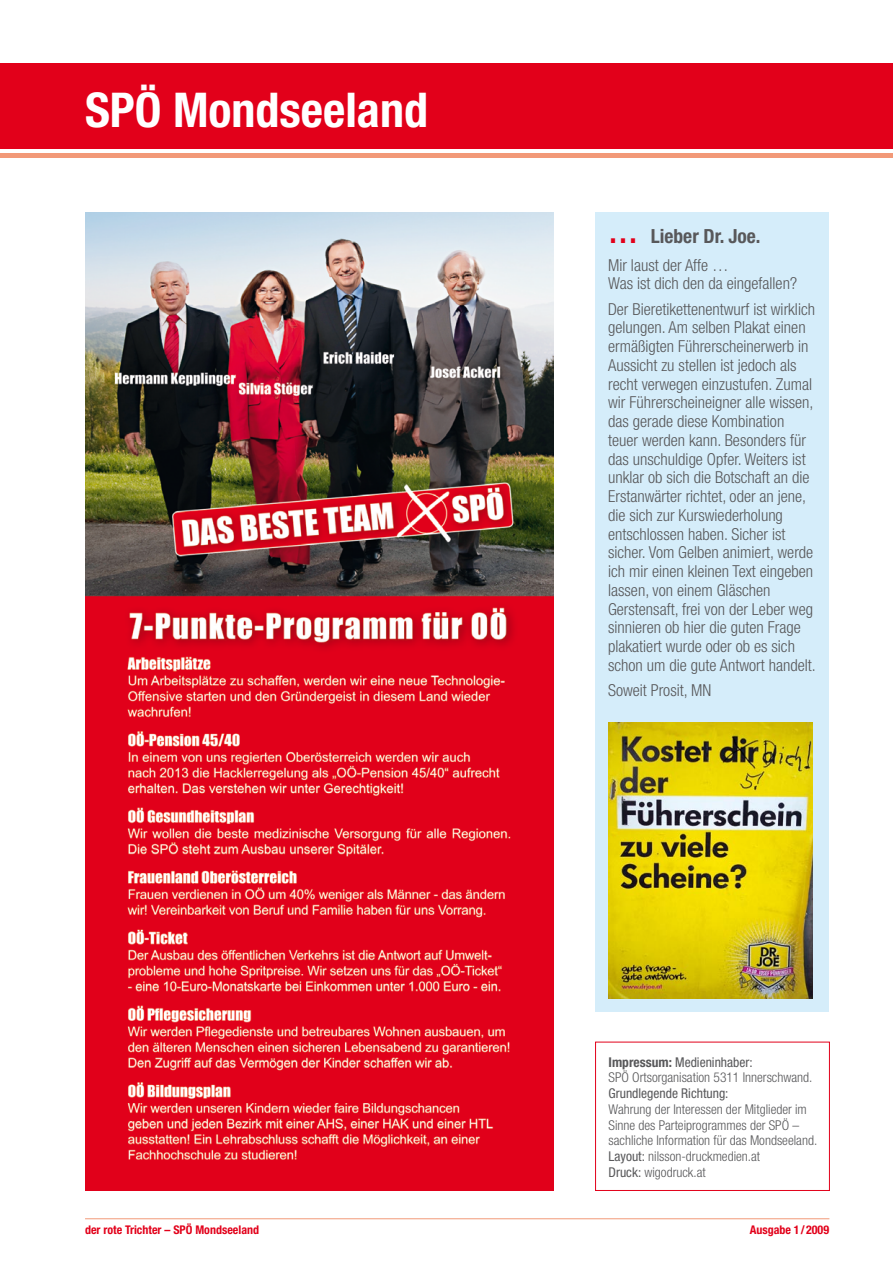
<style>
.page{position:relative;width:893px;height:1263px;background:#fff}
.page>*{position:absolute;margin:0;border:0;box-sizing:border-box;transform-origin:0 0}
.t1{font:700 condensed 48px "Helvetica Neue";color:#fff}
.t2{font:700 condensed 19.5px "Helvetica Neue";color:#58585a}
.t3{font:300 condensed 16.5px/18.8px "Helvetica Neue";color:#58585a}
.t4{font:300 condensed 13.5px/15.8px "Helvetica Neue";color:#58585a}
.t5{font:condensed 13.5px "Helvetica Neue";color:#58585a}
.t6{font:700 condensed 12px "Helvetica Neue";color:#e2001a}
.s1{font-size:30px;color:#e2001a}
.s2{font-weight:700}
.s3{font-weight:400}
</style>
<div class="page">
<div style="left:0;top:64px;width:893px;height:85px;background:#e2001a"></div>
<hr style="left:85px;top:1218px;width:744px;height:1px;background:#f29978">
<hr style="left:0;top:153px;width:893px;height:4px;background:#f29978">
<div style="left:595px;top:213px;width:234px;height:799px;background:#d5edfa"></div>
<img style="left:608px;top:723px;width:204px;height:276px">
<div style="left:595px;top:1042px;width:235px;height:149px;border:1px solid #e2001a"></div>
<img style="left:85px;top:213px;width:468px;height:978px">
<h1 class="t1" style="left:85px;top:80px;width:344px">SPÖ Mondseeland</h1>
<p class="t2" style="left:608px;top:225px;width:154px"><span class="s1">…</span> Lieber Dr. Joe.</p>
<p class="t3" style="left:608px;top:255px;width:190px">Mir laust der Affe …<br>Was ist dich den da eingefallen?</p>
<p class="t3" style="left:608px;top:299px;width:209px">Der Bieretikettenentwurf ist wirklich gelungen. Am selben Plakat einen ermäßigten Führerscheinerwerb in Aussicht zu stellen ist jedoch als recht verwegen einzustufen. Zumal wir Führerscheineigner alle wissen, das gerade diese Kombination teuer werden kann. Besonders für das unschuldige Opfer. Weiters ist unklar ob sich die Botschaft an die Erstanwärter richtet, oder an jene, die sich zur Kurswiederholung entschlossen haben. Sicher ist sicher. Vom Gelben animiert, werde ich mir einen kleinen Text eingeben lassen, von einem Gläschen Gerstensaft, frei von der Leber weg sinnieren ob hier die guten Frage plakatiert wurde oder ob es sich schon um die gute Antwort handelt.</p>
<p class="t3" style="left:608px;top:681px;width:105px">Soweit Prosit, MN</p>
<p class="t4" style="left:608px;top:1054px;width:205px"><span class="s2">Impressum:</span> <span class="s3">Medieninhaber:<br></span>SPÖ Ortsorganisation 5311 Innerschwand.</p>
<p class="t5" style="left:608px;top:1085px;width:121px">Grundlegende Richtung:</p>
<p class="t4" style="left:608px;top:1101px;width:210px">Wahrung der Interessen der Mitglieder im Sinne des Parteiprogrammes der SPÖ – sachliche Information für das Mondseeland.<br><span class="s3">Layout:</span> nilsson-druckmedien.at<br><span class="s3">Druck:</span> wigodruck.at</p>
<p class="t6" style="left:85px;top:1222px;width:176px">der rote Trichter – SPÖ Mondseeland</p>
<p class="t6" style="left:750px;top:1222px;width:81px">Ausgabe 1/2009</p>
</div>
